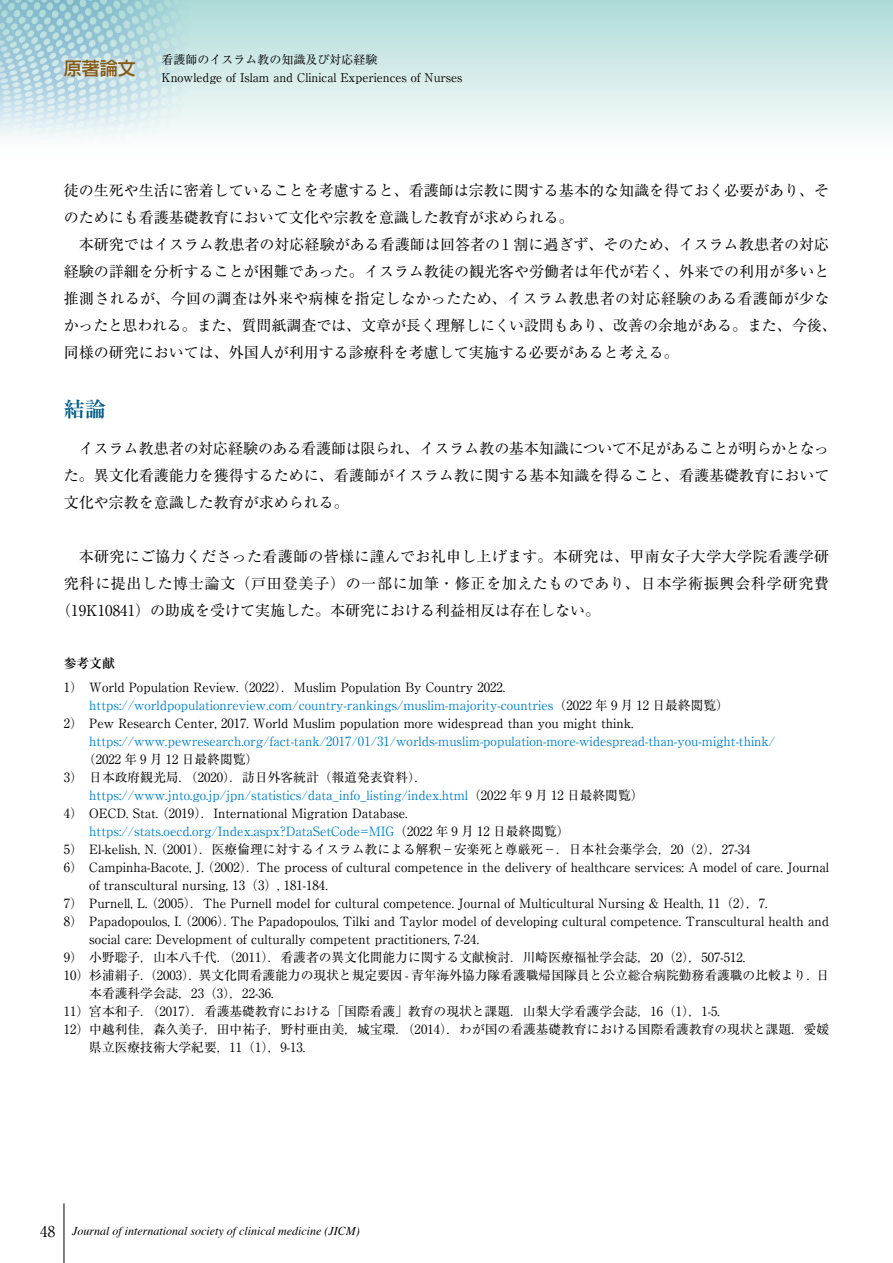
<style>
.page{position:relative;width:893px;height:1263px;background:#fff}
.page>*{position:absolute;margin:0;border:0;box-sizing:border-box;transform-origin:0 0}
.t1{font:700 21px "Ryumin Pro";color:#005d8b}
.t2{font:500 18px "Shin Go Pro";color:#875a14}
.t3{font:15px/27px "Ryumin Pro";color:#000}
.t4{font:15px "Ryumin Pro";letter-spacing:.025em;color:#000}
.t5{font:15px "Ryumin Pro";letter-spacing:.05em;color:#000}
.t6{font:12.75px "Ryumin Pro";color:#000}
.t7{font:12.75px "Ryumin Pro";color:#0081cc}
.t8{font:700 12.75px "Ryumin Pro";color:#000}
.t9{font:12px/18px "Ryumin Pro";color:#000}
.t10{font:italic 12px "Times";color:#000}
.s1{color:#000}
.s2{font-family:"Ryumin Pro";font-style:normal;font-size:15px}
</style>
<div class="page">
<div style="left:0;top:0;width:893px;height:157px;background:linear-gradient(to bottom,#addbd8,#fff)"></div>
<img style="left:0;top:0;width:222px;height:157px">
<hr style="left:64px;top:1203px;width:1px;height:60px;background:#000">
<svg style="left:54px;top:48px;width:92px;height:40px;background:#c2dde5"></svg>
<h2 class="t2" style="left:64px;top:53px;width:73px">原著論文</h2>
<p class="t9" style="left:162px;top:49px;width:303px">看護師のイスラム教の知識及び対応経験<br>Knowledge of Islam and Clinical Experiences of Nurses</p>
<p class="t3" style="left:64px;top:176px;width:767px">徒の生死や生活に密着していることを考慮すると、看護師は宗教に関する基本的な知識を得ておく必要があり、そのためにも看護基礎教育において文化や宗教を意識した教育が求められる。</p>
<p class="t3" style="left:64px;top:230px;width:774px;text-indent:15px">本研究ではイスラム教患者の対応経験がある看護師は回答者の1 割に過ぎず、そのため、イスラム教患者の対応経験の詳細を分析することが困難であった。イスラム教徒の観光客や労働者は年代が若く、外来での利用が多いと推測されるが、今回の調査は外来や病棟を指定しなかったため、イスラム教患者の対応経験のある看護師が少なかったと思われる。また、質問紙調査では、文章が長く理解しにくい設問もあり、改善の余地がある。また、今後、同様の研究においては、外国人が利用する診療科を考慮して実施する必要があると考える。</p>
<h1 class="t1" style="left:64px;top:393px;width:43px">結論</h1>
<p class="t3" style="left:64px;top:433px;width:767px;text-align:justify;text-indent:15px">イスラム教患者の対応経験のある看護師は限られ、イスラム教の基本知識について不足があることが明らかとなった。異文化看護能力を獲得するために、看護師がイスラム教に関する基本知識を得ること、看護基礎教育において文化や宗教を意識した教育が求められる。</p>
<p class="t4" style="left:79px;top:544px;width:752px">本研究にご協力くださった看護師の皆様に謹んでお礼申し上げます。本研究は、甲南女子大学大学院看護学研</p>
<p class="t5" style="left:64px;top:571px;width:767px">究科に提出した博士論文（戸田登美子）の一部に加筆・修正を加えたものであり、日本学術振興会科学研究費</p>
<p class="t3" style="left:56px;top:595px;width:545px">（19K10841）の助成を受けて実施した。本研究における利益相反は存在しない。</p>
<p class="t8" style="left:64px;top:653px;width:52px">参考文献</p>
<p class="t6" style="left:64px;top:677px;width:443px">1） World Population Review.（2022）．Muslim Population By Country 2022.</p>
<p class="t7" style="left:89px;top:695px;width:641px">https://worldpopulationreview.com/country-rankings/muslim-majority-countries<span class="s1">（2022 年 9 月 12 日最終閲覧）</span></p>
<p class="t6" style="left:64px;top:713px;width:571px">2） Pew Research Center, 2017. World Muslim population more widespread than you might think.</p>
<p class="t7" style="left:89px;top:731px;width:687px">https://www.pewresearch.org/fact-tank/2017/01/31/worlds-muslim-population-more-widespread-than-you-might-think/</p>
<p class="t6" style="left:83px;top:749px;width:177px">（2022 年 9 月 12 日最終閲覧）</p>
<p class="t6" style="left:64px;top:767px;width:365px">3）日本政府観光局．（2020）．訪日外客統計（報道発表資料）．</p>
<p class="t7" style="left:89px;top:785px;width:556px">https://www.jnto.go.jp/jpn/statistics/data_info_listing/index.html<span class="s1">（2022 年 9 月 12 日最終閲覧）</span></p>
<p class="t6" style="left:64px;top:803px;width:345px">4） OECD. Stat.（2019）．International Migration Database.</p>
<p class="t7" style="left:89px;top:821px;width:482px">https://stats.oecd.org/Index.aspx?DataSetCode=MIG<span class="s1">（2022 年 9 月 12 日最終閲覧）</span></p>
<p class="t6" style="left:64px;top:839px;width:688px">5） El-kelish, N.（2001）．医療倫理に対するイスラム教による解釈−安楽死と尊厳死−．日本社会薬学会，20（2），27-34</p>
<p class="t6" style="left:64px;top:857px;width:767px">6） Campinha-Bacote, J.（2002）．The process of cultural competence in the delivery of healthcare services: A model of care. Journal</p>
<p class="t6" style="left:89px;top:875px;width:240px">of transcultural nursing, 13（3）, 181-184.</p>
<p class="t6" style="left:64px;top:893px;width:705px">7） Purnell, L.（2005）．The Purnell model for cultural competence. Journal of Multicultural Nursing &amp; Health, 11（2），7.</p>
<p class="t6" style="left:64px;top:911px;width:767px">8） Papadopoulos, I.（2006）．The Papadopoulos, Tilki and Taylor model of developing cultural competence. Transcultural health and</p>
<p class="t6" style="left:89px;top:929px;width:391px">social care: Development of culturally competent practitioners, 7-24.</p>
<p class="t6" style="left:64px;top:947px;width:683px">9）小野聡子，山本八千代．（2011）．看護者の異文化間能力に関する文献検討．川崎医療福祉学会誌，20（2），507-512.</p>
<p class="t6" style="left:64px;top:965px;width:767px">10）杉浦絹子．（2003）．異文化間看護能力の現状と規定要因 - 青年海外協力隊看護職帰国隊員と公立総合病院勤務看護職の比較より．日</p>
<p class="t6" style="left:89px;top:983px;width:186px">本看護科学会誌，23（3），22-36.</p>
<p class="t6" style="left:64px;top:1001px;width:657px">11）宮本和子．（2017）．看護基礎教育における「国際看護」教育の現状と課題．山梨大学看護学会誌，16（1），1-5.</p>
<p class="t6" style="left:64px;top:1019px;width:767px">12）中越利佳，森久美子，田中祐子，野村亜由美，城宝環．（2014）．わが国の看護基礎教育における国際看護教育の現状と課題．愛媛</p>
<p class="t6" style="left:89px;top:1037px;width:218px">県立医療技術大学紀要，11（1），9-13.</p>
<p class="t10" style="left:40px;top:1220px;width:321px"><span class="s2">48</span> Journal of international society of clinical medicine (JICM)</p>
</div>
